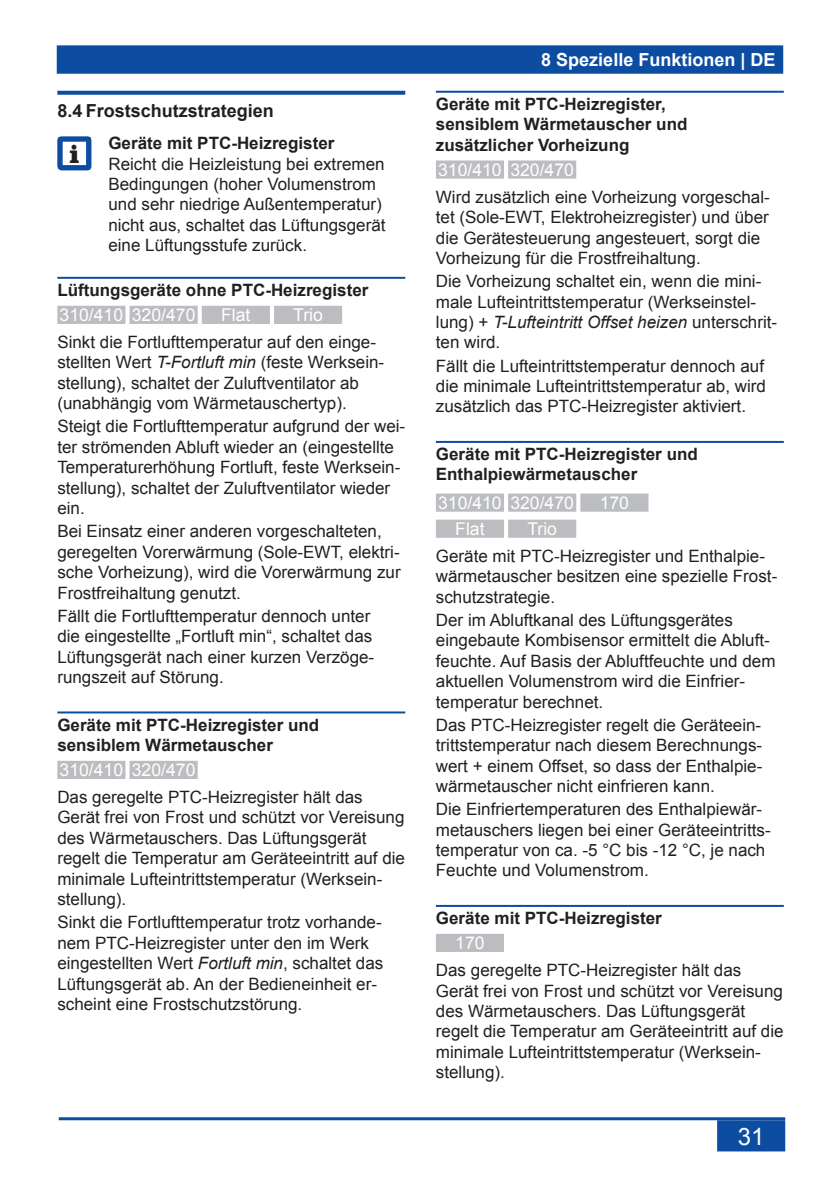
<style>
.page{position:relative;width:840px;height:1191px;background:#fff}
.page>*{position:absolute;margin:0;border:0;box-sizing:border-box;transform-origin:0 0}
.t1{font:900 26.6px "Clarendon BT";color:#231f20}
.t2{font:24px "Arial";color:#fff}
.Überschrift_02{font:700 18px "Arial";color:#231f20}
.t3{font:700 18px "Arial";color:#fff}
.t4{font:17.6px "Arial";color:#fff}
.Grundtext{font:17px/20.4px "Arial";color:#231f20}
.Überschrift_03{font:700 17px/20.4px "Arial";color:#231f20}
.Hinweis-Überschrift{font:17px/20.4px "Arial";color:#231f20}
.s1{font-weight:700}
.s2{font-style:italic}
</style>
<div class="page">
<div style="left:58px;top:46px;width:723px;height:27px;background:#0d4da1"></div>
<div style="left:57px;top:45px;width:725px;height:29px;border:2px solid #0d4da1"></div>
<hr style="left:59px;top:1117px;width:725px;height:3px;background:#0d4da1">
<div style="left:717px;top:1121px;width:66px;height:29px;background:#0d4da1"></div>
<div style="left:716px;top:1120px;width:68px;height:31px;border:2px solid #0d4da1"></div>
<svg style="left:57px;top:91px;width:348px;height:4px"></svg>
<hr style="left:57px;top:277px;width:348px;height:2px;background:#0d4da1">
<hr style="left:57px;top:711px;width:348px;height:2px;background:#0d4da1">
<svg style="left:57px;top:136px;width:34px;height:34px"></svg>
<div style="left:58px;top:307px;width:66px;height:16px;background:#bcbdc0"></div>
<div style="left:57px;top:306px;width:68px;height:18px;border:2px solid #bcbdc0"></div>
<div style="left:130px;top:307px;width:66px;height:16px;background:#bcbdc0"></div>
<div style="left:129px;top:306px;width:68px;height:18px;border:2px solid #bcbdc0"></div>
<div style="left:203px;top:307px;width:66px;height:16px;background:#bcbdc0"></div>
<div style="left:202px;top:306px;width:68px;height:18px;border:2px solid #bcbdc0"></div>
<div style="left:275px;top:307px;width:66px;height:16px;background:#bcbdc0"></div>
<div style="left:274px;top:306px;width:68px;height:18px;border:2px solid #bcbdc0"></div>
<div style="left:58px;top:762px;width:66px;height:16px;background:#bcbdc0"></div>
<div style="left:57px;top:761px;width:68px;height:18px;border:2px solid #bcbdc0"></div>
<div style="left:130px;top:762px;width:66px;height:16px;background:#bcbdc0"></div>
<div style="left:129px;top:761px;width:68px;height:18px;border:2px solid #bcbdc0"></div>
<hr style="left:435px;top:91px;width:348px;height:2px;background:#0d4da1">
<hr style="left:435px;top:441px;width:348px;height:2px;background:#0d4da1">
<hr style="left:435px;top:905px;width:348px;height:2px;background:#0d4da1">
<div style="left:436px;top:161px;width:66px;height:17px;background:#bcbdc0"></div>
<div style="left:435px;top:160px;width:68px;height:19px;border:2px solid #bcbdc0"></div>
<div style="left:509px;top:161px;width:66px;height:17px;background:#bcbdc0"></div>
<div style="left:508px;top:160px;width:68px;height:19px;border:2px solid #bcbdc0"></div>
<div style="left:436px;top:494px;width:66px;height:17px;background:#bcbdc0"></div>
<div style="left:435px;top:493px;width:68px;height:19px;border:2px solid #bcbdc0"></div>
<div style="left:509px;top:494px;width:66px;height:17px;background:#bcbdc0"></div>
<div style="left:508px;top:493px;width:68px;height:19px;border:2px solid #bcbdc0"></div>
<div style="left:581px;top:494px;width:66px;height:17px;background:#bcbdc0"></div>
<div style="left:580px;top:493px;width:68px;height:19px;border:2px solid #bcbdc0"></div>
<div style="left:436px;top:520px;width:66px;height:17px;background:#bcbdc0"></div>
<div style="left:435px;top:519px;width:68px;height:19px;border:2px solid #bcbdc0"></div>
<div style="left:509px;top:520px;width:66px;height:17px;background:#bcbdc0"></div>
<div style="left:508px;top:519px;width:68px;height:19px;border:2px solid #bcbdc0"></div>
<div style="left:436px;top:935px;width:66px;height:16px;background:#bcbdc0"></div>
<div style="left:435px;top:934px;width:68px;height:18px;border:2px solid #bcbdc0"></div>
<p class="Überschrift_02" style="left:57px;top:99px;width:218px">8.4 Frostschutzstrategien</p>
<p class="t1" style="left:69px;top:138px;width:11px">i</p>
<p class="Hinweis-Überschrift" style="left:108px;top:133px;width:278px"><span class="s1">Geräte mit PTC-Heizregister </span>Reicht die Heizleistung bei extremen Bedingungen (hoher Volumenstrom und sehr niedrige Außentemperatur) nicht aus, schaltet das Lüftungsgerät eine Lüftungsstufe zurück.</p>
<p class="Überschrift_03" style="left:57px;top:280px;width:312px">Lüftungsgeräte ohne PTC-Heizregister</p>
<p class="t4" style="left:59px;top:303px;width:65px">310/410</p>
<p class="t4" style="left:132px;top:303px;width:65px">320/470</p>
<p class="t4" style="left:221px;top:303px;width:31px">Flat</p>
<p class="t4" style="left:293px;top:303px;width:31px">Trio</p>
<p class="Grundtext" style="left:57px;top:332px;width:328px">Sinkt die Fortlufttemperatur auf den einge&shy;stellten Wert <span class="s2">T-Fortluft min</span> (feste Werksein&shy;stellung), schaltet der Zuluftventilator ab (unabhängig vom Wärmetauschertyp).</p>
<p class="Grundtext" style="left:57px;top:416px;width:349px">Steigt die Fortlufttemperatur aufgrund der wei&shy;ter strömenden Abluft wieder an (eingestellte Temperaturerhöhung Fortluft, feste Werksein&shy;stellung), schaltet der Zuluftventilator wieder ein.</p>
<p class="Grundtext" style="left:57px;top:521px;width:344px">Bei Einsatz einer anderen vorgeschalteten, geregelten Vorerwärmung (Sole-EWT, elektri&shy;sche Vorheizung), wird die Vorerwärmung zur Frostfreihaltung genutzt.</p>
<p class="Grundtext" style="left:57px;top:606px;width:318px">Fällt die Fortlufttemperatur dennoch unter die eingestellte „Fortluft min“, schaltet das Lüftungsgerät nach einer kurzen Verzöge&shy;rungszeit auf Störung.</p>
<p class="Überschrift_03" style="left:57px;top:715px;width:263px">Geräte mit PTC-Heizregister und sensiblem Wärmetauscher</p>
<p class="t4" style="left:59px;top:758px;width:65px">310/410</p>
<p class="t4" style="left:132px;top:758px;width:65px">320/470</p>
<p class="Grundtext" style="left:57px;top:787px;width:349px">Das geregelte PTC-Heizregister hält das Gerät frei von Frost und schützt vor Vereisung des Wärmetauschers. Das Lüftungsgerät regelt die Temperatur am Geräteeintritt auf die minimale Lufteintrittstemperatur (Werksein&shy;stellung).</p>
<p class="Grundtext" style="left:57px;top:912px;width:327px">Sinkt die Fortlufttemperatur trotz vorhande&shy;nem PTC-Heizregister unter den im Werk eingestellten Wert <span class="s2">Fortluft min</span>, schaltet das Lüftungsgerät ab. An der Bedieneinheit er&shy;scheint eine Frostschutzstörung.</p>
<p class="t3" style="left:541px;top:48px;width:236px">8 Spezielle Funktionen | DE</p>
<p class="Überschrift_03" style="left:435px;top:94px;width:253px">Geräte mit PTC-Heizregister, sensiblem Wärmetauscher und zusätzlicher Vorheizung</p>
<p class="t4" style="left:438px;top:158px;width:65px">310/410</p>
<p class="t4" style="left:510px;top:158px;width:65px">320/470</p>
<p class="Grundtext" style="left:435px;top:187px;width:335px">Wird zusätzlich eine Vorheizung vorgeschal&shy;tet (Sole-EWT, Elektroheizregister) und über die Gerätesteuerung angesteuert, sorgt die Vorheizung für die Frostfreihaltung.</p>
<p class="Grundtext" style="left:435px;top:271px;width:342px">Die Vorheizung schaltet ein, wenn die mini&shy;male Lufteintrittstemperatur (Werkseinstel&shy;lung) + <span class="s2">T-Lufteintritt Offset heizen</span> unterschrit&shy;ten wird.</p>
<p class="Grundtext" style="left:435px;top:356px;width:331px;text-align:justify">Fällt die Lufteintrittstemperatur dennoch auf die minimale Lufteintrittstemperatur ab, wird zusätzlich das PTC-Heizregister aktiviert.</p>
<p class="Überschrift_03" style="left:435px;top:444px;width:263px">Geräte mit PTC-Heizregister und<br>Enthalpiewärmetauscher</p>
<p class="t4" style="left:438px;top:491px;width:65px">310/410</p>
<p class="t4" style="left:510px;top:491px;width:65px">320/470</p>
<p class="t4" style="left:599px;top:491px;width:31px">170</p>
<p class="t4" style="left:455px;top:517px;width:31px">Flat</p>
<p class="t4" style="left:527px;top:517px;width:31px">Trio</p>
<p class="Grundtext" style="left:435px;top:546px;width:343px">Geräte mit PTC-Heizregister und Enthalpie&shy;wärmetauscher besitzen eine spezielle Frost&shy;schutzstrategie.</p>
<p class="Grundtext" style="left:435px;top:610px;width:341px">Der im Abluftkanal des Lüftungsgerätes eingebaute Kombisensor ermittelt die Abluft&shy;feuchte. Auf Basis der Abluftfeuchte und dem aktuellen Volumenstrom wird die Einfrier&shy;temperatur berechnet.</p>
<p class="Grundtext" style="left:435px;top:715px;width:328px;text-align:justify">Das PTC-Heizregister regelt die Geräteein&shy;trittstemperatur nach diesem Berechnungs&shy;wert + einem Offset, so dass der Enthalpie&shy;wärmetauscher nicht einfrieren kann.</p>
<p class="Grundtext" style="left:435px;top:799px;width:336px">Die Einfriertemperaturen des Enthalpiewär&shy;metauschers liegen bei einer Geräteeintritts&shy;temperatur von ca. -5 °C bis -12 °C, je nach Feuchte und Volumenstrom.</p>
<p class="Überschrift_03" style="left:435px;top:908px;width:227px">Geräte mit PTC-Heizregister</p>
<p class="t4" style="left:455px;top:931px;width:31px">170</p>
<p class="Grundtext" style="left:435px;top:960px;width:349px">Das geregelte PTC-Heizregister hält das Gerät frei von Frost und schützt vor Vereisung des Wärmetauschers. Das Lüftungsgerät regelt die Temperatur am Geräteeintritt auf die minimale Lufteintrittstemperatur (Werksein&shy;stellung).</p>
<h2 class="t2" style="left:737px;top:1120px;width:28px">31</h2>
</div>
